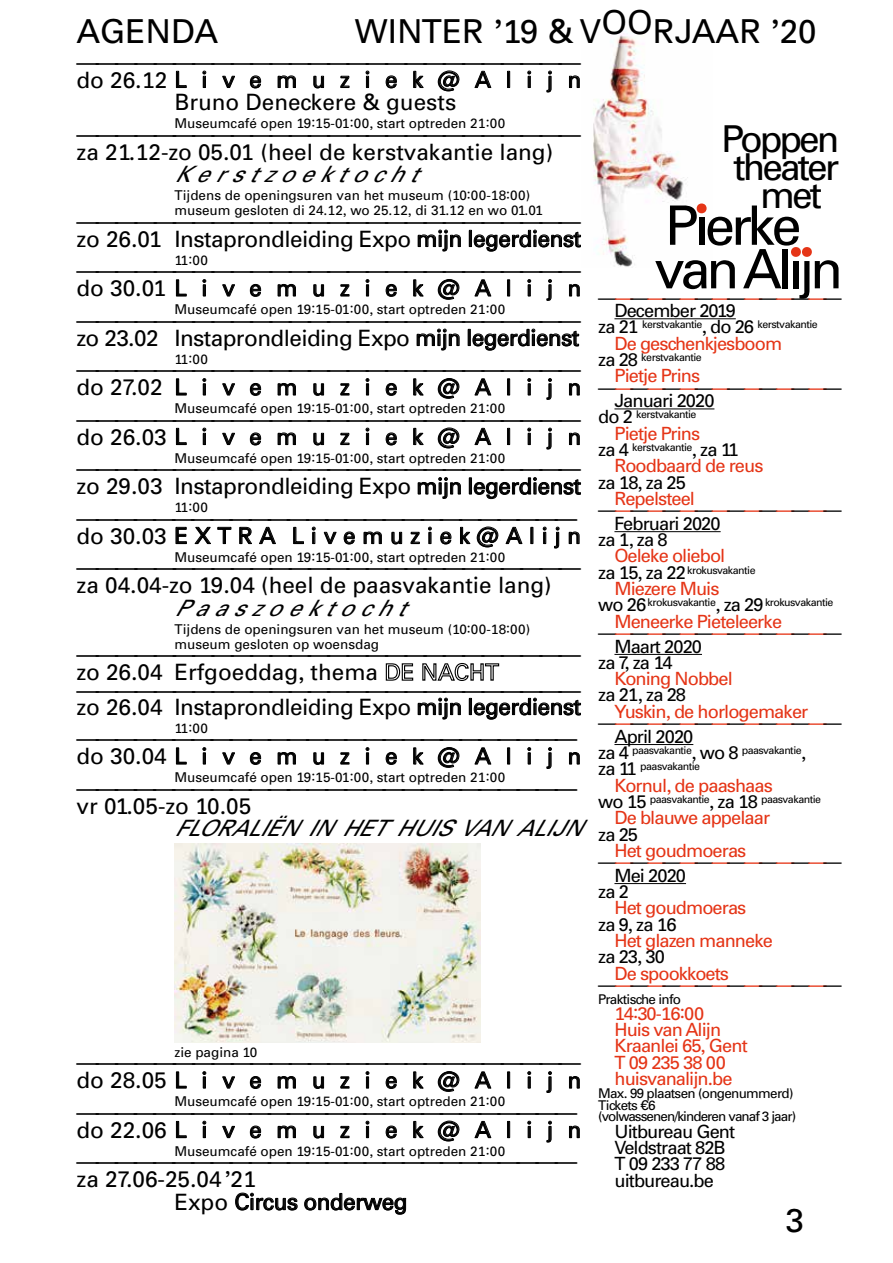
<style>
.page{position:relative;width:893px;height:1263px;background:#fff}
.page>*{position:absolute;margin:0;border:0;box-sizing:border-box;transform-origin:0 0}
.t1{font:37.05px/27.9px "Univers Ronder";letter-spacing:-.08em;color:#000;text-align:center}
.t2{font:33px "Univers Ronder";color:#000}
.t3{font:33px "Univers";color:#000}
.t4{font:22.5px/18px "Univers Ronder";letter-spacing:.64em;color:#000}
.t5{font:22.5px/17.5px "Univers Ronder";letter-spacing:-.02em;color:#000}
.t6{font:22.5px/18px "Univers Ronder";color:#000}
.t7{font:22.5px/18px "Univers Ronder";letter-spacing:-.025em;color:#000}
.t8{font:22.5px/18px "Univers Ronder";letter-spacing:.29em;color:#000}
.t9{font:italic 22.5px "Univers Ronder";color:#000}
.t10{font:18.15px/16.4px "Univers Ronder";letter-spacing:-.05em;color:#e53517}
.t11{font:18.15px/13.5px "Univers Ronder";letter-spacing:-.05em;color:#000}
.t12{font:13.5px/15px "Univers Ronder";color:#000}
.t13{font:13.35px/11.6px "Univers Ronder";letter-spacing:-.05em;color:#000}
.t14{font:10.65px/16.4px "Univers Ronder";letter-spacing:-.05em;color:#000}
.s1{color:#e53517}
.s2{font-size:18.15px}
</style>
<div class="page">
<img style="left:593px;top:30px;width:107px;height:237px">
<hr style="left:614px;top:318px;width:122px;height:1px;background:#000">
<hr style="left:614px;top:408px;width:100px;height:1px;background:#000">
<hr style="left:614px;top:531px;width:107px;height:1px;background:#000">
<hr style="left:614px;top:654px;width:88px;height:1px;background:#000">
<hr style="left:614px;top:744px;width:79px;height:1px;background:#000">
<hr style="left:614px;top:883px;width:72px;height:1px;background:#000">
<div style="left:802px;top:247px;width:10px;height:10px;background:#e53517;border-radius:50%"></div>
<svg style="left:815px;top:260px;width:23px;height:28px"></svg>
<svg style="left:655px;top:205px;width:154px;height:94px"></svg>
<img style="left:174px;top:844px;width:307px;height:198px">
<h2 class="t2" style="left:77px;top:12px;width:143px">AGENDA</h2>
<h2 class="t2" style="left:355px;top:12px;width:463px">WINTER ’19 &amp; VOORJAAR ’20</h2>
<h3 class="t4" style="left:77px;top:53px;width:506px">—————————————————————————— do 26.12Livemuziek@Alijn</h3>
<h3 class="t6" style="left:174px;top:93px;width:283px">Bruno Deneckere &amp; guests</h3>
<p class="t12" style="left:174px;top:116px;width:332px">Museumcafé open 19:15-01:00, start optreden 21:00</p>
<h3 class="t6" style="left:77px;top:125px;width:506px">—————————————————————————— za 21.12-zo 05.01 (heel de kerstvakantie lang)</h3>
<h3 class="t9" style="left:174px;top:161px;width:259px">Kerstzoektocht</h3>
<p class="t12" style="left:174px;top:188px;width:370px">Tijdens de openingsuren van het museum (10:00-18:00) museum gesloten di 24.12, wo 25.12, di 31.12 en wo 01.01</p>
<h3 class="t5" style="left:77px;top:212px;width:506px;line-height:18px">—————————————————————————— zo 26.01 Instaprondleiding Expo mijn legerdienst</h3>
<p class="t12" style="left:174px;top:252px;width:35px">11:00</p>
<h3 class="t4" style="left:77px;top:261px;width:506px">—————————————————————————— do 30.01Livemuziek@Alijn</h3>
<p class="t12" style="left:174px;top:302px;width:332px">Museumcafé open 19:15-01:00, start optreden 21:00</p>
<h3 class="t7" style="left:77px;top:311px;width:506px">—————————————————————————— zo 23.02 Instaprondleiding Expo mijn legerdienst</h3>
<p class="t12" style="left:174px;top:351px;width:35px">11:00</p>
<h3 class="t4" style="left:77px;top:360px;width:506px">—————————————————————————— do 27.02Livemuziek@Alijn</h3>
<p class="t12" style="left:174px;top:401px;width:332px">Museumcafé open 19:15-01:00, start optreden 21:00</p>
<h3 class="t4" style="left:77px;top:410px;width:506px">—————————————————————————— do 26.03Livemuziek@Alijn</h3>
<p class="t12" style="left:174px;top:450px;width:332px">Museumcafé open 19:15-01:00, start optreden 21:00</p>
<h3 class="t5" style="left:77px;top:459px;width:506px;line-height:18px">—————————————————————————— zo 29.03 Instaprondleiding Expo mijn legerdienst</h3>
<p class="t12" style="left:174px;top:500px;width:35px">11:00</p>
<h3 class="t8" style="left:77px;top:509px;width:506px">—————————————————————————— do 30.03EXTRA Livemuziek@Alijn</h3>
<p class="t12" style="left:174px;top:549px;width:332px">Museumcafé open 19:15-01:00, start optreden 21:00</p>
<h3 class="t6" style="left:77px;top:558px;width:506px">—————————————————————————— za 04.04-zo 19.04 (heel de paasvakantie lang)</h3>
<h3 class="t9" style="left:174px;top:594px;width:247px">Paaszoektocht</h3>
<p class="t12" style="left:174px;top:621px;width:357px">Tijdens de openingsuren van het museum (10:00-18:00) museum gesloten op woensdag</p>
<h3 class="t5" style="left:77px;top:646px;width:506px">—————————————————————————— zo 26.04 Erfgoeddag, thema DE NACHT —————————————————————————— zo 26.04 Instaprondleiding Expo mijn legerdienst</h3>
<p class="t12" style="left:174px;top:720px;width:35px">11:00</p>
<h3 class="t4" style="left:77px;top:729px;width:506px">—————————————————————————— do 30.04Livemuziek@Alijn</h3>
<p class="t12" style="left:174px;top:770px;width:332px">Museumcafé open 19:15-01:00, start optreden 21:00</p>
<h3 class="t6" style="left:77px;top:779px;width:502px">—————————————————————————— vr 01.05-zo 10.05</h3>
<h3 class="t9" style="left:174px;top:815px;width:424px">FLORALIËNINHETHUISVANALIJN</h3>
<p class="t12" style="left:174px;top:1044px;width:85px">zie pagina 10</p>
<h3 class="t4" style="left:77px;top:1053px;width:506px">—————————————————————————— do 28.05Livemuziek@Alijn</h3>
<p class="t12" style="left:174px;top:1094px;width:332px">Museumcafé open 19:15-01:00, start optreden 21:00</p>
<h3 class="t4" style="left:77px;top:1103px;width:506px">—————————————————————————— do 22.06Livemuziek@Alijn</h3>
<p class="t12" style="left:174px;top:1143px;width:332px">Museumcafé open 19:15-01:00, start optreden 21:00</p>
<h3 class="t6" style="left:77px;top:1152px;width:502px">—————————————————————————— za 27.06-25.04’21</h3>
<h3 class="t5" style="left:174px;top:1193px;width:235px">Expo Circus onderweg</h3>
<h1 class="t1" style="left:721px;top:125px;width:119px">Poppen theater met</h1>
<h3 class="t11" style="left:614px;top:291px;width:229px;text-indent:-16px">— <span class="s1">—</span>— <span class="s1">—</span>— <span class="s1">—</span>— <span class="s1">—</span>— <span class="s1">—</span>— <span class="s1">—</span>— <span class="s1">—</span>—<br>December 2019</h3>
<p class="t14" style="left:598px;top:316px;width:221px"><span class="s2">za 21</span> kerstvakantie<span class="s2">, do 26</span> kerstvakantie</p>
<h3 class="t10" style="left:614px;top:335px;width:169px">De geschenkjesboom</h3>
<p class="t14" style="left:598px;top:349px;width:105px"><span class="s2">za 28</span> kerstvakantie</p>
<h3 class="t10" style="left:614px;top:368px;width:87px">Pietje Prins</h3>
<h3 class="t11" style="left:614px;top:381px;width:229px;text-indent:-16px">— <span class="s1">—</span>— <span class="s1">—</span>— <span class="s1">—</span>— <span class="s1">—</span>— <span class="s1">—</span>— <span class="s1">—</span>— <span class="s1">—</span>—<br>Januari 2020</h3>
<p class="t14" style="left:598px;top:406px;width:100px"><span class="s2">do 2</span> kerstvakantie</p>
<h3 class="t10" style="left:614px;top:425px;width:87px">Pietje Prins</h3>
<p class="t14" style="left:598px;top:439px;width:142px"><span class="s2">za 4</span> kerstvakantie<span class="s2">, za 11</span></p>
<h3 class="t10" style="left:614px;top:458px;width:151px">Roodbaard de reus</h3>
<h3 class="t11" style="left:598px;top:476px;width:89px">za 18, za 25</h3>
<h3 class="t10" style="left:614px;top:490px;width:82px">Repelsteel</h3>
<h3 class="t11" style="left:614px;top:503px;width:229px;text-indent:-16px">— <span class="s1">—</span>— <span class="s1">—</span>— <span class="s1">—</span>— <span class="s1">—</span>— <span class="s1">—</span>— <span class="s1">—</span>— <span class="s1">—</span>—<br>Februari 2020</h3>
<h3 class="t11" style="left:598px;top:533px;width:71px">za 1, za 8</h3>
<h3 class="t10" style="left:614px;top:548px;width:112px">Oeleke oliebol</h3>
<p class="t14" style="left:598px;top:562px;width:159px"><span class="s2">za 15, za 22</span> krokusvakantie</p>
<h3 class="t10" style="left:614px;top:581px;width:106px">Miezere Muis</h3>
<p class="t14" style="left:598px;top:594px;width:237px"><span class="s2">wo 26</span> krokusvakantie<span class="s2">, za 29</span> krokusvakantie</p>
<h3 class="t10" style="left:614px;top:613px;width:169px">Meneerke Pieteleerke</h3>
<h3 class="t11" style="left:614px;top:626px;width:229px;text-indent:-16px">— <span class="s1">—</span>— <span class="s1">—</span>— <span class="s1">—</span>— <span class="s1">—</span>— <span class="s1">—</span>— <span class="s1">—</span>— <span class="s1">—</span>—<br>Maart 2020</h3>
<h3 class="t11" style="left:598px;top:656px;width:76px">za 7, za 14</h3>
<h3 class="t10" style="left:614px;top:671px;width:120px">Koning Nobbel</h3>
<h3 class="t11" style="left:598px;top:688px;width:89px">za 21, za 28</h3>
<h3 class="t10" style="left:614px;top:703px;width:195px">Yuskin, de horlogemaker</h3>
<h3 class="t11" style="left:614px;top:716px;width:229px;text-indent:-16px">— <span class="s1">—</span>— <span class="s1">—</span>— <span class="s1">—</span>— <span class="s1">—</span>— <span class="s1">—</span>— <span class="s1">—</span>— <span class="s1">—</span>—<br>April 2020</h3>
<p class="t14" style="left:598px;top:742px;width:210px"><span class="s2">za 4</span> paasvakantie<span class="s2">, wo 8</span> paasvakantie<span class="s2">, za 11</span> paasvakantie</p>
<h3 class="t10" style="left:614px;top:777px;width:160px">Kornul, de paashaas</h3>
<p class="t14" style="left:598px;top:791px;width:224px"><span class="s2">wo 15</span> paasvakantie<span class="s2">, za 18</span> paasvakantie</p>
<h3 class="t10" style="left:614px;top:810px;width:157px">De blauwe appelaar</h3>
<h3 class="t11" style="left:598px;top:827px;width:41px">za 25</h3>
<h3 class="t10" style="left:614px;top:842px;width:133px">Het goudmoeras</h3>
<h3 class="t11" style="left:614px;top:855px;width:229px;text-indent:-16px">— <span class="s1">—</span>— <span class="s1">—</span>— <span class="s1">—</span>— <span class="s1">—</span>— <span class="s1">—</span>— <span class="s1">—</span>— <span class="s1">—</span>—<br>Mei 2020</h3>
<h3 class="t11" style="left:598px;top:885px;width:32px">za 2</h3>
<h3 class="t10" style="left:614px;top:900px;width:133px">Het goudmoeras</h3>
<h3 class="t11" style="left:598px;top:918px;width:80px">za 9, za 16</h3>
<h3 class="t10" style="left:614px;top:932px;width:160px">Het glazen manneke</h3>
<h3 class="t11" style="left:598px;top:950px;width:68px">za 23, 30</h3>
<h3 class="t10" style="left:614px;top:965px;width:116px">De spookkoets</h3>
<h3 class="t11" style="left:598px;top:978px;width:245px">— <span class="s1">—</span>— <span class="s1">—</span>— <span class="s1">—</span>— <span class="s1">—</span>— <span class="s1">—</span>— <span class="s1">—</span>— <span class="s1">—</span>—</h3>
<p class="t13" style="left:598px;top:993px;width:84px">Praktische info</p>
<h3 class="t10" style="left:614px;top:1005px;width:135px">14:30-16:00<br>Huis van Alijn<br>Kraanlei 65, Gent<br>T 09 235 38 00 huisvanalijn.be</h3>
<p class="t13" style="left:598px;top:1088px;width:200px">Max. 99 plaatsen (ongenummerd)<br>Tickets €6<br>(volwassenen/kinderen vanaf 3 jaar)</p>
<h3 class="t11" style="left:614px;top:1123px;width:122px;line-height:16.4px">Uitbureau Gent<br>Veldstraat 82B<br>T 09 233 77 88 uitbureau.be</h3>
<h2 class="t3" style="left:785px;top:1201px;width:20px">3</h2>
</div>
